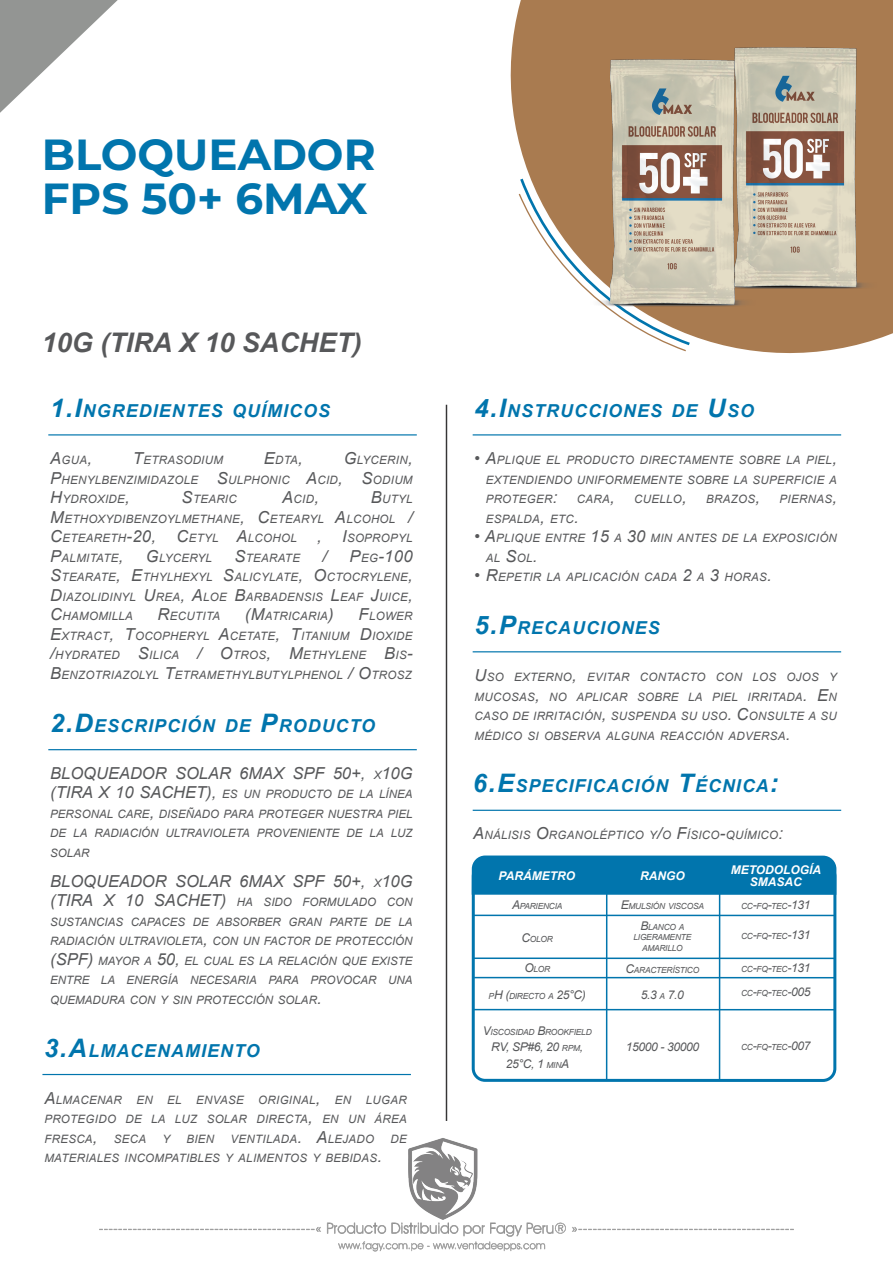
<style>
.page{position:relative;width:893px;height:1263px;background:#fff}
.page>*{position:absolute;margin:0;border:0;box-sizing:border-box;transform-origin:0 0}
.t1{font:100 43.5px/43.5px "Montserrat";color:#0175ad}
.t2{font:italic 700 27px "Arial";color:#57585a}
.t3{font:italic 700 17.85px "Arial";letter-spacing:.06em;color:#0175ad}
.t4{font:italic 16.5px "Arial";color:#57585a}
.t5{font:italic 12px/16.5px "Arial";letter-spacing:-.03em;color:#57585a;text-align:center}
.t6{font:italic 700 12px/11.6px "Arial";color:#fff;text-align:center}
.t7{font:italic 11.55px/19.5px "Arial";letter-spacing:.025em;color:#57585a;text-align:justify}
.t8{font:italic 8.4px/10.5px "Arial";letter-spacing:-.03em;color:#57585a;text-align:center}
.s1{font-size:25.5px}
.s2{font-size:16.5px}
.s3{font-size:11.55px}
.s4{font-size:12px}
.s5{font-size:8.4px}
</style>
<div class="page">
<svg style="left:510px;top:0;width:383px;height:354px;fill:#a97b50"></svg>
<svg style="left:518px;top:176px;width:175px;height:176px"></svg>
<svg style="left:0;top:0;width:118px;height:113px"></svg>
<hr style="left:446px;top:405px;width:1px;height:716px;background:#363536">
<hr style="left:42px;top:1074px;width:369px;height:1px;background:#0175ad">
<hr style="left:473px;top:434px;width:368px;height:1px;background:#0175ad">
<hr style="left:473px;top:651px;width:368px;height:1px;background:#0175ad">
<hr style="left:48px;top:749px;width:369px;height:1px;background:#0175ad">
<hr style="left:48px;top:434px;width:369px;height:1px;background:#0175ad">
<hr style="left:473px;top:810px;width:368px;height:1px;background:#0175ad">
<div style="left:472px;top:863px;width:364px;height:219px;border:3px solid #0175ad;border-radius:12px"></div>
<hr style="left:606px;top:865px;width:1px;height:215px;background:#0175ad">
<hr style="left:719px;top:865px;width:1px;height:215px;background:#0175ad">
<hr style="left:473px;top:914px;width:362px;height:2px;background:#0175ad">
<hr style="left:473px;top:957px;width:362px;height:2px;background:#0175ad">
<hr style="left:474px;top:977px;width:360px;height:1px;background:#0175ad">
<hr style="left:473px;top:1009px;width:362px;height:1px;background:#0175ad">
<svg style="left:471px;top:855px;width:366px;height:41px;background:#0e7cb1"></svg>
<img style="left:698px;top:3px;width:194px;height:306px">
<img style="left:574px;top:14px;width:197px;height:312px">
<img style="left:99px;top:1138px;width:695px;height:114px">
<h1 class="t1" style="left:42px;top:132px;width:335px">BLOQUEADOR<br>FPS 50+ 6MAX</h1>
<h2 class="t2" style="left:42px;top:325px;width:322px">10G (TIRA X 10 SACHET)</h2>
<h3 class="t3" style="left:50px;top:399px;width:282px"><span class="s1">1.I</span>NGREDIENTES QUÍMICOS</h3>
<p class="t7" style="left:50px;top:451px;width:364px;text-indent:293px"><span class="s2">G</span>LYCERIN<span class="s2">, P</span>HENYLBENZIMIDAZOLE <span class="s2">S</span>ULPHONIC <span class="s2">A</span>CID<span class="s2">, S</span>ODIUM <span class="s2">H</span>YDROXIDE<span class="s2">,</span></p>
<p class="t7" style="left:50px;top:451px;width:43px"><span class="s2">A</span>GUA<span class="s2">,</span></p>
<p class="t7" style="left:133px;top:451px;width:92px"><span class="s2">T</span>ETRASODIUM</p>
<p class="t7" style="left:264px;top:451px;width:41px"><span class="s2">E</span>DTA<span class="s2">,</span></p>
<p class="t7" style="left:182px;top:490px;width:57px"><span class="s2">S</span>TEARIC</p>
<p class="t7" style="left:282px;top:490px;width:38px"><span class="s2">A</span>CID<span class="s2">,</span></p>
<p class="t7" style="left:50px;top:490px;width:364px;text-indent:321px"><span class="s2">B</span>UTYL <span class="s2">M</span>ETHOXYDIBENZOYLMETHANE<span class="s2">, C</span>ETEARYL <span class="s2">A</span>LCOHOL <span class="s2">/ C</span>ETEARETH<span class="s2">-20, C</span>ETYL <span class="s2">A</span>LCOHOL <span class="s2">, I</span>SOPROPYL <span class="s2">P</span>ALMITATE<span class="s2">,</span></p>
<p class="t7" style="left:146px;top:548px;width:68px"><span class="s2">G</span>LYCERYL</p>
<p class="t7" style="left:234px;top:548px;width:67px"><span class="s2">S</span>TEARATE</p>
<h3 class="t4" style="left:322px;top:545px;width:6px">/</h3>
<h3 class="t4" style="left:350px;top:545px;width:64px">P<span class="s3">EG</span>-100</h3>
<p class="t7" style="left:50px;top:568px;width:364px"><span class="s2">S</span>TEARATE<span class="s2">, E</span>THYLHEXYL <span class="s2">S</span>ALICYLATE<span class="s2">, O</span>CTOCRYLENE<span class="s2">, D</span>IAZOLIDINYL <span class="s2">U</span>REA<span class="s2">, A</span>LOE <span class="s2">B</span>ARBADENSIS <span class="s2">L</span>EAF <span class="s2">J</span>UICE<span class="s2">, C</span>HAMOMILLA</p>
<p class="t7" style="left:158px;top:607px;width:64px"><span class="s2">R</span>ECUTITA</p>
<p class="t7" style="left:245px;top:607px;width:90px"><span class="s2">(M</span>ATRICARIA<span class="s2">)</span></p>
<p class="t7" style="left:50px;top:607px;width:364px;text-indent:308px"><span class="s2">F</span>LOWER <span class="s2">E</span>XTRACT<span class="s2">, T</span>OCOPHERYL <span class="s2">A</span>CETATE<span class="s2">, T</span>ITANIUM <span class="s2">D</span>IOXIDE <span class="s2">/</span>HYDRATED <span class="s2">S</span>ILICA <span class="s2">/ O</span>TROS<span class="s2">, M</span>ETHYLENE <span class="s2">B</span>IS<span class="s2">-B</span>ENZOTRIAZOLYL <span class="s2">T</span>ETRAMETHYLBUTYLPHENOL <span class="s2">/ O</span>TROSZ</p>
<h3 class="t3" style="left:50px;top:714px;width:327px"><span class="s1">2.D</span>ESCRIPCIÓN DE <span class="s1">P</span>RODUCTO</h3>
<h3 class="t4" style="left:50px;top:762px;width:364px">BLOQUEADOR SOLAR 6MAX SPF 50+, <span class="s3">X</span>10G</h3>
<p class="t7" style="left:50px;top:785px;width:364px"><span class="s2">(TIRA X 10 SACHET),</span> ES UN PRODUCTO DE LA LÍNEA PERSONAL CARE<span class="s2">,</span> DISEÑADO PARA PROTEGER NUESTRA PIEL DE LA RADIACIÓN ULTRAVIOLETA PROVENIENTE DE LA LUZ SOLAR</p>
<h3 class="t4" style="left:50px;top:870px;width:364px">BLOQUEADOR SOLAR 6MAX SPF 50+, <span class="s3">X</span>10G</h3>
<p class="t7" style="left:50px;top:893px;width:364px"><span class="s2">(TIRA X 10 SACHET)</span> HA SIDO FORMULADO CON SUSTANCIAS CAPACES DE ABSORBER GRAN PARTE DE LA RADIACIÓN ULTRAVIOLETA<span class="s2">,</span> CON UN FACTOR DE PROTECCIÓN <span class="s2">(SPF)</span> MAYOR A <span class="s2">50,</span> EL CUAL ES LA RELACIÓN QUE EXISTE ENTRE LA ENERGÍA NECESARIA PARA PROVOCAR UNA QUEMADURA CON Y SIN PROTECCIÓN SOLAR<span class="s2">.</span></p>
<h3 class="t3" style="left:44px;top:1039px;width:217px"><span class="s1">3.A</span>LMACENAMIENTO</h3>
<p class="t7" style="left:44px;top:1090px;width:79px"><span class="s2">A</span>LMACENAR</p>
<p class="t7" style="left:136px;top:1090px;width:18px">EN</p>
<p class="t7" style="left:167px;top:1090px;width:16px">EL</p>
<p class="t7" style="left:196px;top:1090px;width:49px">ENVASE</p>
<p class="t7" style="left:258px;top:1090px;width:95px">ORIGINAL<span class="s2">,</span> EN</p>
<p class="t7" style="left:44px;top:1090px;width:364px;text-indent:321px">LUGAR PROTEGIDO DE LA LUZ SOLAR DIRECTA<span class="s2">,</span> EN UN ÁREA FRESCA<span class="s2">,</span> SECA</p>
<p class="t7" style="left:162px;top:1129px;width:9px">Y</p>
<p class="t7" style="left:186px;top:1129px;width:29px">BIEN</p>
<p class="t7" style="left:231px;top:1129px;width:145px">VENTILADA<span class="s2">. A</span>LEJADO</p>
<p class="t7" style="left:390px;top:1129px;width:18px">DE</p>
<p class="t7" style="left:44px;top:1149px;width:339px">MATERIALES INCOMPATIBLES Y ALIMENTOS Y BEBIDAS<span class="s2">.</span></p>
<h3 class="t3" style="left:474px;top:399px;width:281px"><span class="s1">4.I</span>NSTRUCCIONES DE <span class="s1">U</span>SO</h3>
<p class="t7" style="left:486px;top:451px;width:353px;text-indent:-11px"><span class="s2">• A</span>PLIQUE EL PRODUCTO DIRECTAMENTE SOBRE LA PIEL<span class="s2">, </span>EXTENDIENDO UNIFORMEMENTE SOBRE LA SUPERFICIE A PROTEGER<span class="s2">:</span> CARA<span class="s2">,</span> CUELLO<span class="s2">,</span> BRAZOS<span class="s2">,</span> PIERNAS<span class="s2">, </span>ESPALDA<span class="s2">,</span> ETC<span class="s2">.</span></p>
<p class="t7" style="left:486px;top:529px;width:353px;text-indent:-11px"><span class="s2">• A</span>PLIQUE ENTRE <span class="s2">15</span> A <span class="s2">30</span> MIN ANTES DE LA EXPOSICIÓN<br>AL <span class="s2">S</span>OL<span class="s2">.</span></p>
<p class="t7" style="left:475px;top:568px;width:299px"><span class="s2">• R</span>EPETIR LA APLICACIÓN CADA <span class="s2">2</span> A <span class="s2">3</span> HORAS<span class="s2">.</span></p>
<h3 class="t3" style="left:474px;top:616px;width:187px"><span class="s1">5.P</span>RECAUCIONES</h3>
<p class="t7" style="left:475px;top:667px;width:364px"><span class="s2">U</span>SO EXTERNO<span class="s2">,</span> EVITAR CONTACTO CON LOS OJOS Y MUCOSAS<span class="s2">,</span> NO APLICAR SOBRE LA PIEL IRRITADA<span class="s2">. E</span>N CASO DE IRRITACIÓN<span class="s2">,</span> SUSPENDA SU USO<span class="s2">. C</span>ONSULTE A SU MÉDICO SI OBSERVA ALGUNA REACCIÓN ADVERSA<span class="s2">.</span></p>
<h3 class="t3" style="left:473px;top:774px;width:307px"><span class="s1">6.E</span>SPECIFICACIÓN <span class="s1">T</span>ÉCNICA<span class="s1">:</span></h3>
<p class="t7" style="left:473px;top:826px;width:312px"><span class="s2">A</span>NÁLISIS <span class="s2">O</span>RGANOLÉPTICO Y<span class="s2">/</span>O <span class="s2">F</span>ÍSICO<span class="s2">-</span>QUÍMICO<span class="s2">:</span></p>
<p class="t6" style="left:499px;top:871px;width:78px">PARÁMETRO</p>
<p class="t6" style="left:640px;top:870px;width:46px">RANGO</p>
<p class="t8" style="left:512px;top:901px;width:52px"><span class="s4">A</span>PARIENCIA</p>
<p class="t8" style="left:522px;top:934px;width:33px"><span class="s4">C</span>OLOR</p>
<p class="t8" style="left:524px;top:964px;width:27px"><span class="s4">O</span>LOR</p>
<p class="t8" style="left:489px;top:991px;width:99px">P<span class="s4">H (</span>DIRECTO A <span class="s4">25°C)</span></p>
<p class="t8" style="left:483px;top:1027px;width:111px"><span class="s4">V</span>ISCOSIDAD <span class="s4">B</span>ROOKFIELD</p>
<p class="t5" style="left:491px;top:1039px;width:93px">RV, SP#6, 20 <span class="s5">RPM</span>,<br>25°C, 1 <span class="s5">MIN</span>A</p>
<p class="t6" style="left:731px;top:865px;width:92px">METODOLOGÍA<br>SMASAC</p>
<p class="t8" style="left:741px;top:901px;width:71px">CC<span class="s4">-</span>FQ<span class="s4">-</span>TEC<span class="s4">-131</span></p>
<p class="t8" style="left:741px;top:931px;width:71px">CC<span class="s4">-</span>FQ<span class="s4">-</span>TEC<span class="s4">-131</span></p>
<p class="t8" style="left:741px;top:964px;width:71px">CC<span class="s4">-</span>FQ<span class="s4">-</span>TEC<span class="s4">-131</span></p>
<p class="t8" style="left:741px;top:988px;width:71px">CC<span class="s4">-</span>FQ<span class="s4">-</span>TEC<span class="s4">-005</span></p>
<p class="t8" style="left:621px;top:901px;width:85px"><span class="s4">E</span>MULSIÓN VISCOSA</p>
<p class="t8" style="left:633px;top:922px;width:59px"><span class="s4">B</span>LANCO A<br>LIGERAMENTE<br>AMARILLO</p>
<p class="t8" style="left:626px;top:965px;width:75px"><span class="s4">C</span>ARACTERÍSTICO</p>
<p class="t5" style="left:641px;top:986px;width:45px">5.3 <span class="s5">A</span> 7.0</p>
<p class="t8" style="left:741px;top:1042px;width:71px">CC<span class="s4">-</span>FQ<span class="s4">-</span>TEC<span class="s4">-007</span></p>
<p class="t5" style="left:626px;top:1039px;width:75px">15000 - 30000</p>
</div>
